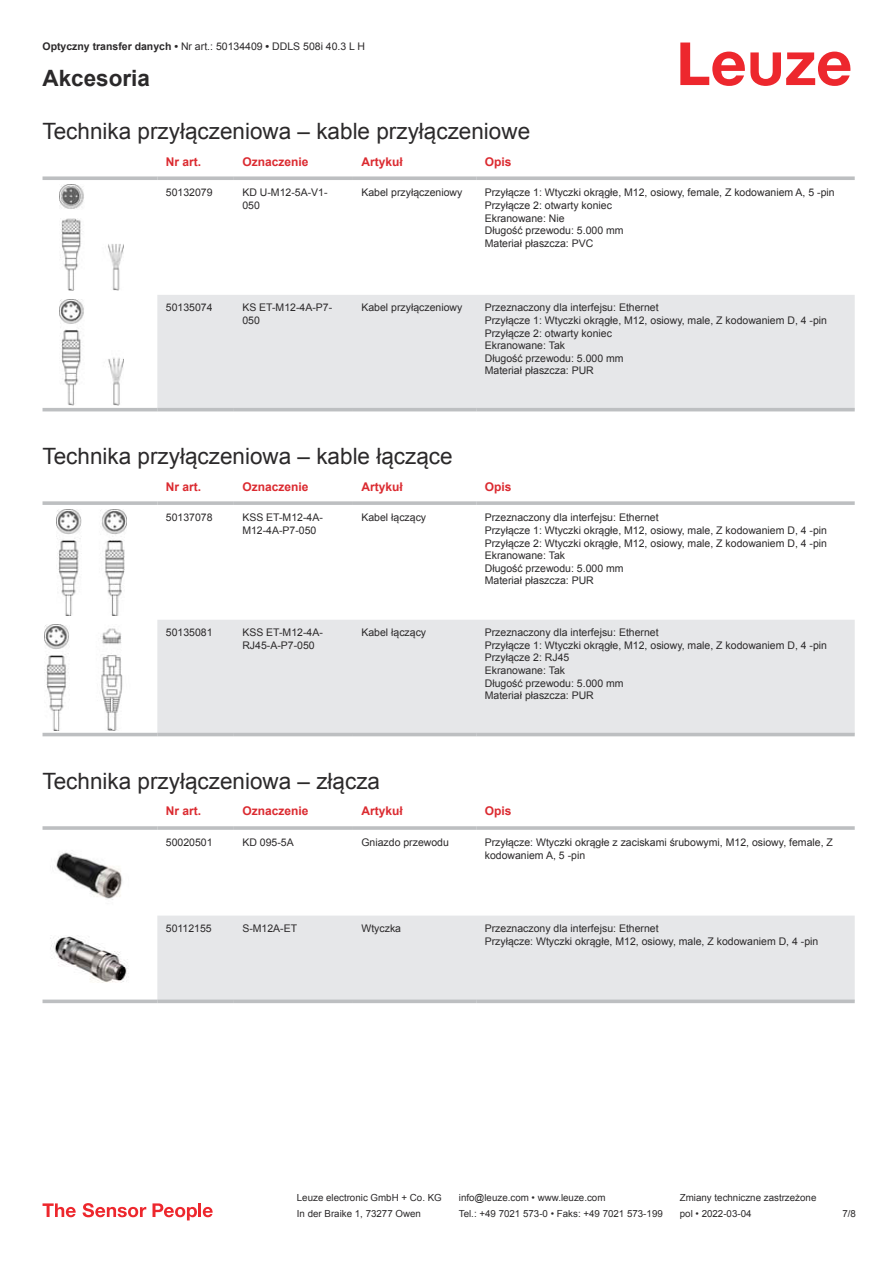
<style>
.page{position:relative;width:893px;height:1263px;background:#fff}
.page>*{position:absolute;margin:0;border:0;box-sizing:border-box;transform-origin:0 0}
.t1{font:22.5px "Arial";color:#2b292a}
.t2{font:700 22.5px "Arial";color:#2b292a}
.t3{font:700 12px "Arial";color:#db2a30}
.t4{font:10.5px/12.6px "Arial";color:#2b292a}
.t5{font:9.75px "Arial";color:#2b292a}
.s1{font-weight:700}
</style>
<div class="page">
<svg style="left:680px;top:43px;width:170px;height:43px"></svg>
<div style="left:157px;top:295px;width:698px;height:113px;background:#e6e7e9"></div>
<svg style="left:43px;top:176px;width:114px;height:4px"></svg>
<svg style="left:157px;top:176px;width:77px;height:4px"></svg>
<svg style="left:234px;top:176px;width:119px;height:4px"></svg>
<svg style="left:353px;top:176px;width:123px;height:4px"></svg>
<svg style="left:476px;top:176px;width:379px;height:4px;background:#c4c6c8"></svg>
<hr style="left:43px;top:408px;width:114px;height:3px;background:#bdbfc1">
<hr style="left:157px;top:408px;width:77px;height:3px;background:#bdbfc1">
<hr style="left:234px;top:408px;width:119px;height:3px;background:#bdbfc1">
<hr style="left:353px;top:408px;width:123px;height:3px;background:#bdbfc1">
<hr style="left:476px;top:408px;width:379px;height:3px;background:#bdbfc1">
<img style="left:59px;top:184px;width:65px;height:107px">
<img style="left:59px;top:299px;width:65px;height:106px">
<svg style="left:43px;top:515px;width:812px;height:222px"></svg>
<div style="left:157px;top:620px;width:698px;height:113px;background:#e6e7e9"></div>
<svg style="left:43px;top:501px;width:114px;height:4px"></svg>
<svg style="left:157px;top:501px;width:77px;height:4px"></svg>
<svg style="left:234px;top:501px;width:119px;height:4px"></svg>
<svg style="left:353px;top:501px;width:123px;height:4px"></svg>
<svg style="left:476px;top:501px;width:379px;height:4px;background:#c3c5c7"></svg>
<hr style="left:43px;top:733px;width:114px;height:3px;background:#bdbfc1">
<hr style="left:157px;top:733px;width:77px;height:3px;background:#bdbfc1">
<hr style="left:234px;top:733px;width:119px;height:3px;background:#bdbfc1">
<hr style="left:353px;top:733px;width:123px;height:3px;background:#bdbfc1">
<hr style="left:476px;top:733px;width:379px;height:3px;background:#bdbfc1">
<img style="left:56px;top:509px;width:70px;height:106px">
<img style="left:45px;top:624px;width:93px;height:106px">
<svg style="left:43px;top:1003px;width:811px;height:1px"></svg>
<div style="left:157px;top:915px;width:698px;height:84px;background:#e6e7e9"></div>
<hr style="left:43px;top:826px;width:114px;height:4px;background:#bdbfc1">
<hr style="left:157px;top:826px;width:77px;height:4px;background:#c8cacc">
<hr style="left:234px;top:826px;width:119px;height:4px;background:#c3c5c7">
<hr style="left:353px;top:826px;width:123px;height:4px;background:#bdbfc1">
<hr style="left:476px;top:826px;width:379px;height:4px;background:#c8cacc">
<svg style="left:43px;top:999px;width:114px;height:4px"></svg>
<svg style="left:157px;top:999px;width:77px;height:4px"></svg>
<svg style="left:234px;top:999px;width:119px;height:4px"></svg>
<svg style="left:353px;top:999px;width:123px;height:4px"></svg>
<svg style="left:476px;top:999px;width:379px;height:4px;background:#c2c4c6"></svg>
<img style="left:56px;top:852px;width:67px;height:48px">
<img style="left:50px;top:936px;width:79px;height:47px">
<svg style="left:43px;top:1203px;width:33px;height:14px"></svg>
<svg style="left:83px;top:1203px;width:63px;height:14px"></svg>
<svg style="left:153px;top:1203px;width:44px;height:17px"></svg>
<hr style="left:198px;top:1203px;width:3px;height:14px;background:#ed272d">
<svg style="left:203px;top:1207px;width:10px;height:10px"></svg>
<p class="t4" style="left:43px;top:41px;width:324px"><span class="s1">Optyczny transfer danych •</span> Nr art.: 50134409 <span class="s1">•</span> DDLS 508i 40.3 L H</p>
<h1 class="t2" style="left:43px;top:63px;width:109px">Akcesoria</h1>
<h1 class="t1" style="left:43px;top:116px;width:489px">Technika przyłączeniowa – kable przyłączeniowe</h1>
<p class="t3" style="left:166px;top:157px;width:37px">Nr art.</p>
<p class="t3" style="left:242px;top:157px;width:68px">Oznaczenie</p>
<p class="t3" style="left:361px;top:153px;width:43px">Artykuł</p>
<p class="t3" style="left:485px;top:157px;width:28px">Opis</p>
<p class="t4" style="left:166px;top:186px;width:48px">50132079</p>
<p class="t4" style="left:242px;top:186px;width:87px">KD U-M12-5A-V1-<br>050</p>
<p class="t4" style="left:361px;top:186px;width:102px">Kabel przyłączeniowy</p>
<p class="t4" style="left:485px;top:186px;width:351px">Przyłącze 1: Wtyczki okrągłe, M12, osiowy, female, Z kodowaniem A, 5 -pin Przyłącze 2: otwarty koniec<br>Ekranowane: Nie<br>Długość przewodu: 5.000 mm<br>Materiał płaszcza: PVC</p>
<p class="t4" style="left:166px;top:301px;width:48px">50135074</p>
<p class="t4" style="left:242px;top:301px;width:91px">KS ET-M12-4A-P7-<br>050</p>
<p class="t4" style="left:361px;top:301px;width:102px">Kabel przyłączeniowy</p>
<p class="t4" style="left:485px;top:301px;width:344px">Przeznaczony dla interfejsu: Ethernet<br>Przyłącze 1: Wtyczki okrągłe, M12, osiowy, male, Z kodowaniem D, 4 -pin Przyłącze 2: otwarty koniec<br>Ekranowane: Tak<br>Długość przewodu: 5.000 mm<br>Materiał płaszcza: PUR</p>
<h1 class="t1" style="left:43px;top:441px;width:412px">Technika przyłączeniowa – kable łączące</h1>
<p class="t3" style="left:166px;top:482px;width:37px">Nr art.</p>
<p class="t3" style="left:242px;top:482px;width:68px">Oznaczenie</p>
<p class="t3" style="left:361px;top:478px;width:43px">Artykuł</p>
<p class="t3" style="left:485px;top:482px;width:28px">Opis</p>
<p class="t4" style="left:166px;top:511px;width:48px">50137078</p>
<p class="t4" style="left:242px;top:511px;width:82px">KSS ET-M12-4A-<br>M12-4A-P7-050</p>
<p class="t4" style="left:361px;top:511px;width:66px">Kabel łączący</p>
<p class="t4" style="left:485px;top:511px;width:344px">Przeznaczony dla interfejsu: Ethernet<br>Przyłącze 1: Wtyczki okrągłe, M12, osiowy, male, Z kodowaniem D, 4 -pin Przyłącze 2: Wtyczki okrągłe, M12, osiowy, male, Z kodowaniem D, 4 -pin Ekranowane: Tak<br>Długość przewodu: 5.000 mm<br>Materiał płaszcza: PUR</p>
<p class="t4" style="left:166px;top:627px;width:48px">50135081</p>
<p class="t4" style="left:242px;top:626px;width:82px">KSS ET-M12-4A-<br>RJ45-A-P7-050</p>
<p class="t4" style="left:361px;top:626px;width:66px">Kabel łączący</p>
<p class="t4" style="left:485px;top:626px;width:344px">Przeznaczony dla interfejsu: Ethernet<br>Przyłącze 1: Wtyczki okrągłe, M12, osiowy, male, Z kodowaniem D, 4 -pin<br>Przyłącze 2: RJ45<br>Ekranowane: Tak<br>Długość przewodu: 5.000 mm<br>Materiał płaszcza: PUR</p>
<h1 class="t1" style="left:43px;top:766px;width:339px">Technika przyłączeniowa – złącza</h1>
<p class="t3" style="left:166px;top:807px;width:37px">Nr art.</p>
<p class="t3" style="left:242px;top:807px;width:68px">Oznaczenie</p>
<p class="t3" style="left:361px;top:803px;width:43px">Artykuł</p>
<p class="t3" style="left:485px;top:807px;width:28px">Opis</p>
<p class="t4" style="left:166px;top:836px;width:48px">50020501</p>
<p class="t4" style="left:242px;top:837px;width:53px">KD 095-5A</p>
<p class="t4" style="left:361px;top:836px;width:89px">Gniazdo przewodu</p>
<p class="t4" style="left:485px;top:836px;width:350px">Przyłącze: Wtyczki okrągłe z zaciskami śrubowymi, M12, osiowy, female, Z kodowaniem A, 5 -pin</p>
<p class="t4" style="left:166px;top:922px;width:47px">50112155</p>
<p class="t4" style="left:242px;top:922px;width:56px">S-M12A-ET</p>
<p class="t4" style="left:361px;top:923px;width:41px">Wtyczka</p>
<p class="t4" style="left:485px;top:922px;width:335px">Przeznaczony dla interfejsu: Ethernet<br>Przyłącze: Wtyczki okrągłe, M12, osiowy, male, Z kodowaniem D, 4 -pin</p>
<p class="t5" style="left:297px;top:1191px;width:146px">Leuze electronic GmbH + Co. KG</p>
<p class="t5" style="left:459px;top:1191px;width:148px">info@leuze.com • www.leuze.com</p>
<p class="t5" style="left:680px;top:1191px;width:138px">Zmiany techniczne zastrzeżone</p>
<p class="t5" style="left:297px;top:1207px;width:126px">In der Braike 1, 73277 Owen</p>
<p class="t5" style="left:459px;top:1207px;width:205px">Tel.: +49 7021 573-0 • Faks: +49 7021 573-199</p>
<p class="t5" style="left:680px;top:1207px;width:73px">pol • 2022-03-04</p>
<p class="t5" style="left:842px;top:1207px;width:15px">7 /8</p>
</div>
